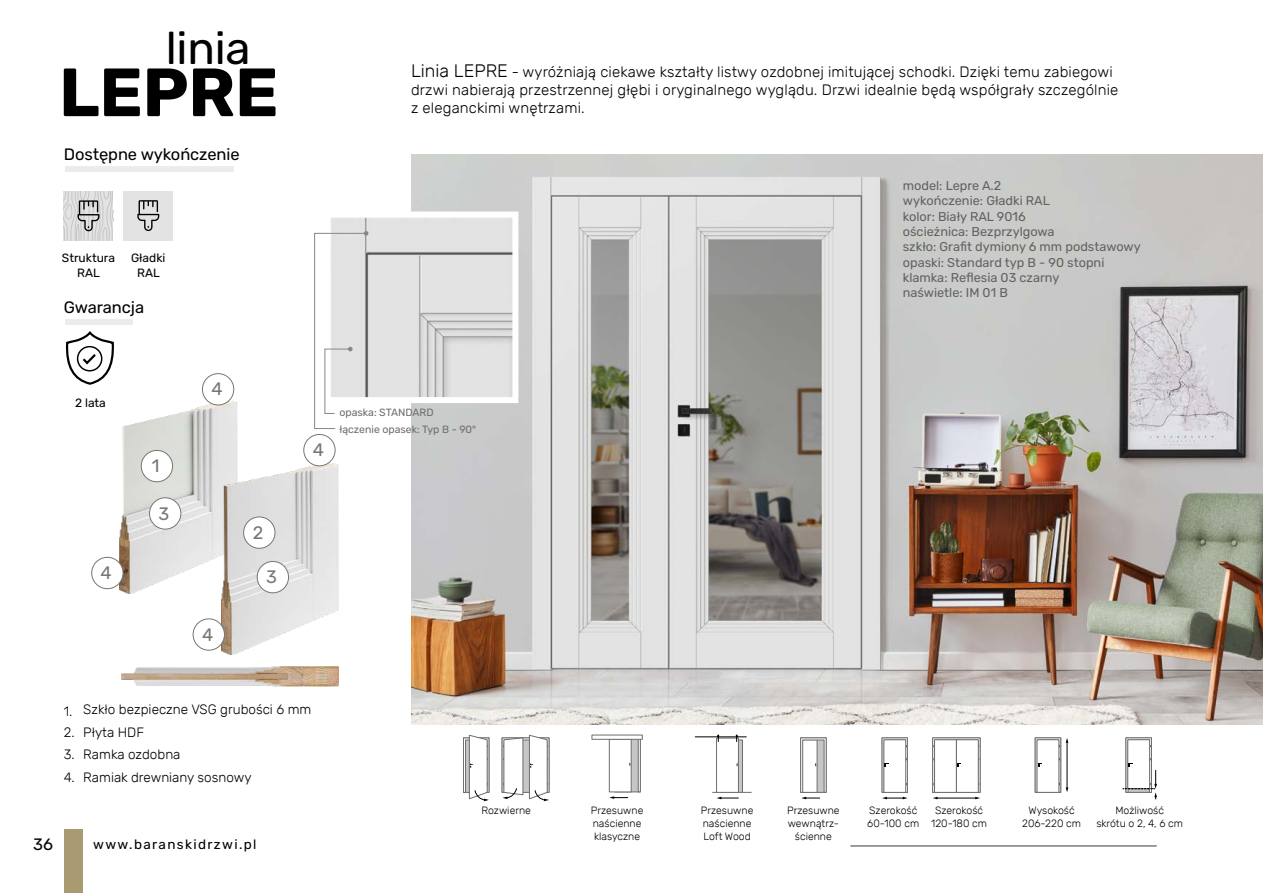
<style>
.page{position:relative;width:1263px;height:893px;background:#fff}
.page>*{position:absolute;margin:0;border:0;box-sizing:border-box;transform-origin:0 0}
.t1{font:700 68.1px "Rubik";letter-spacing:-.005em;color:#000}
.t2{font:45.6px "Rubik";letter-spacing:-.005em;color:#000}
.t3{font:18px "Rubik";color:#767675}
.t4{font:16.5px "Rubik";letter-spacing:-.005em;color:#000}
.t5{font:300 15px/18px "Rubik";letter-spacing:.01em;color:#000}
.t6{font:300 13.5px "Rubik";color:#000}
.t7{font:13.5px "Rubik";letter-spacing:.1em;color:#000}
.t8{font:12.75px/15.3px "Rubik";color:#626261}
.t9{font:12px/14.4px "Rubik";color:#000;text-align:center}
.t10{font:300 10.5px/12.6px "Rubik";color:#000;text-align:center}
.t11{font:10.5px/16.5px "Rubik";color:#6e6e6e}
.s1{font-size:18px}
</style>
<div class="page">
<div style="left:64px;top:829px;width:19px;height:64px;background:#a99a72"></div>
<hr style="left:850px;top:845px;width:307px;height:1px;background:#818586">
<img style="left:411px;top:154px;width:852px;height:571px">
<div style="left:65px;top:166px;width:168px;height:6px;background:#ececec"></div>
<div style="left:65px;top:319px;width:68px;height:6px;background:#ececec"></div>
<svg style="left:65px;top:331px;width:49px;height:54px"></svg>
<svg style="left:64px;top:191px;width:49px;height:49px"></svg>
<div style="left:124px;top:191px;width:49px;height:49px;background:#e3e3e3"></div>
<svg style="left:137px;top:200px;width:22px;height:31px"></svg>
<svg style="left:463px;top:735px;width:26px;height:66px"></svg>
<svg style="left:502px;top:735px;width:47px;height:66px"></svg>
<div style="left:721px;top:740px;width:22px;height:53px;background:#c5c6c6;border:1px solid #6e6e6e"></div>
<div style="left:716px;top:738px;width:23px;height:55px;background:#fff;border:1px solid #6e6e6e"></div>
<svg style="left:713px;top:792px;width:38px;height:7px"></svg>
<hr style="left:695px;top:736px;width:51px;height:1px;background:#000">
<svg style="left:717px;top:735px;width:2px;height:7px"></svg>
<svg style="left:800px;top:737px;width:26px;height:62px"></svg>
<svg style="left:1035px;top:737px;width:33px;height:56px"></svg>
<svg style="left:1123px;top:737px;width:34px;height:62px"></svg>
<div style="left:614px;top:737px;width:27px;height:55px;background:#c5c6c6;border:1px solid #6e6e6e"></div>
<div style="left:609px;top:739px;width:23px;height:53px;background:#fff;border:1px solid #6e6e6e"></div>
<svg style="left:637px;top:740px;width:4px;height:53px"></svg>
<svg style="left:591px;top:735px;width:52px;height:5px"></svg>
<svg style="left:609px;top:796px;width:19px;height:3px"></svg>
<svg style="left:882px;top:737px;width:26px;height:62px"></svg>
<svg style="left:932px;top:737px;width:48px;height:62px"></svg>
<img style="left:120px;top:402px;width:117px;height:191px">
<img style="left:221px;top:463px;width:117px;height:192px">
<img style="left:122px;top:666px;width:216px;height:20px">
<div style="left:141px;top:450px;width:32px;height:32px;background:#fff;border-radius:50%"></div>
<div style="left:141px;top:450px;width:32px;height:32px;border:1px solid #767675;border-radius:50%"></div>
<div style="left:244px;top:517px;width:31px;height:31px;background:#fff;border-radius:50%"></div>
<div style="left:243px;top:517px;width:32px;height:32px;border:1px solid #767675;border-radius:50%"></div>
<div style="left:257px;top:561px;width:32px;height:32px;background:#fff;border-radius:50%"></div>
<div style="left:257px;top:561px;width:32px;height:32px;border:1px solid #767675;border-radius:50%"></div>
<div style="left:150px;top:498px;width:31px;height:31px;background:#fff;border-radius:50%"></div>
<div style="left:149px;top:497px;width:32px;height:32px;border:1px solid #767675;border-radius:50%"></div>
<div style="left:304px;top:434px;width:31px;height:32px;background:#fff;border-radius:50%"></div>
<div style="left:303px;top:434px;width:32px;height:32px;border:1px solid #767675;border-radius:50%"></div>
<div style="left:202px;top:374px;width:32px;height:31px;background:#fff;border-radius:50%"></div>
<div style="left:202px;top:373px;width:32px;height:32px;border:1px solid #767675;border-radius:50%"></div>
<div style="left:92px;top:557px;width:31px;height:32px;background:#fff;border-radius:50%"></div>
<div style="left:91px;top:557px;width:32px;height:32px;border:1px solid #767675;border-radius:50%"></div>
<div style="left:193px;top:619px;width:31px;height:31px;background:#fff;border-radius:50%"></div>
<div style="left:193px;top:619px;width:32px;height:31px;border:1px solid #767675;border-radius:50%"></div>
<svg style="left:314px;top:208px;width:207px;height:221px"></svg>
<h2 class="t2" style="left:166px;top:23px;width:86px">linia</h2>
<h1 class="t1" style="left:59px;top:53px;width:221px">LEPRE</h1>
<p class="t4" style="left:64px;top:145px;width:177px">Dostępne wykończenie</p>
<p class="t9" style="left:62px;top:251px;width:55px">Struktura<br>RAL</p>
<p class="t9" style="left:131px;top:251px;width:36px">Gładki<br>RAL</p>
<p class="t4" style="left:64px;top:298px;width:82px">Gwarancja</p>
<p class="t5" style="left:411px;top:63px;width:709px"><span class="s1">Linia LEPRE</span> - wyróżniają ciekawe kształty listwy ozdobnej imitującej schodki. Dzięki temu zabiegowi drzwi nabierają przestrzennej głębi i oryginalnego wyglądu. Drzwi idealnie będą współgrały szczególnie z eleganckimi wnętrzami.</p>
<p class="t8" style="left:903px;top:178px;width:240px">model: Lepre A.2<br>wykończenie: Gładki RAL<br>kolor: Biały RAL 9016<br>ościeżnica: Bezprzylgowa<br>szkło: Grafit dymiony 6 mm podstawowy opaski: Standard typ B - 90 stopni klamka: Reflesia 03 czarny<br>naświetle: IM 01 B</p>
<p class="t9" style="left:75px;top:396px;width:32px">2 lata</p>
<p class="t3" style="left:101px;top:563px;width:13px">4</p>
<p class="t3" style="left:152px;top:456px;width:9px">1</p>
<p class="t3" style="left:159px;top:503px;width:12px">3</p>
<p class="t3" style="left:211px;top:379px;width:13px">4</p>
<p class="t3" style="left:202px;top:624px;width:13px">4</p>
<p class="t3" style="left:253px;top:522px;width:12px">2</p>
<p class="t3" style="left:266px;top:567px;width:12px">3</p>
<p class="t3" style="left:313px;top:440px;width:13px">4</p>
<p class="t11" style="left:339px;top:405px;width:138px">opaska: STANDARD łączenie opasek: Typ B - 90°</p>
<p class="t6" style="left:64px;top:702px;width:249px">1. Szkło bezpieczne VSG grubości 6 mm</p>
<p class="t6" style="left:64px;top:725px;width:82px">2. Płyta HDF</p>
<p class="t6" style="left:64px;top:747px;width:118px">3. Ramka ozdobna</p>
<p class="t6" style="left:64px;top:770px;width:189px">4. Ramiak drewniany sosnowy</p>
<p class="t4" style="left:33px;top:834px;width:21px">36</p>
<p class="t7" style="left:93px;top:837px;width:165px">www.baranskidrzwi.pl</p>
<p class="t10" style="left:481px;top:805px;width:51px">Rozwierne</p>
<p class="t10" style="left:591px;top:805px;width:54px;text-align:left">Przesuwne naścienne klasyczne</p>
<p class="t10" style="left:701px;top:805px;width:54px;text-align:left">Przesuwne naścienne<br>Loft Wood</p>
<p class="t10" style="left:787px;top:805px;width:54px">Przesuwne wewnątrz&shy;ścienne</p>
<p class="t10" style="left:1096px;top:805px;width:88px">Możliwość<br>skrótu o 2, 4, 6 cm</p>
<p class="t10" style="left:867px;top:805px;width:53px;text-align:left">Szerokość<br>60-100 cm</p>
<p class="t10" style="left:931px;top:805px;width:57px">Szerokość<br>120-180 cm</p>
<p class="t10" style="left:1022px;top:805px;width:60px">Wysokość<br>206-220 cm</p>
</div>
